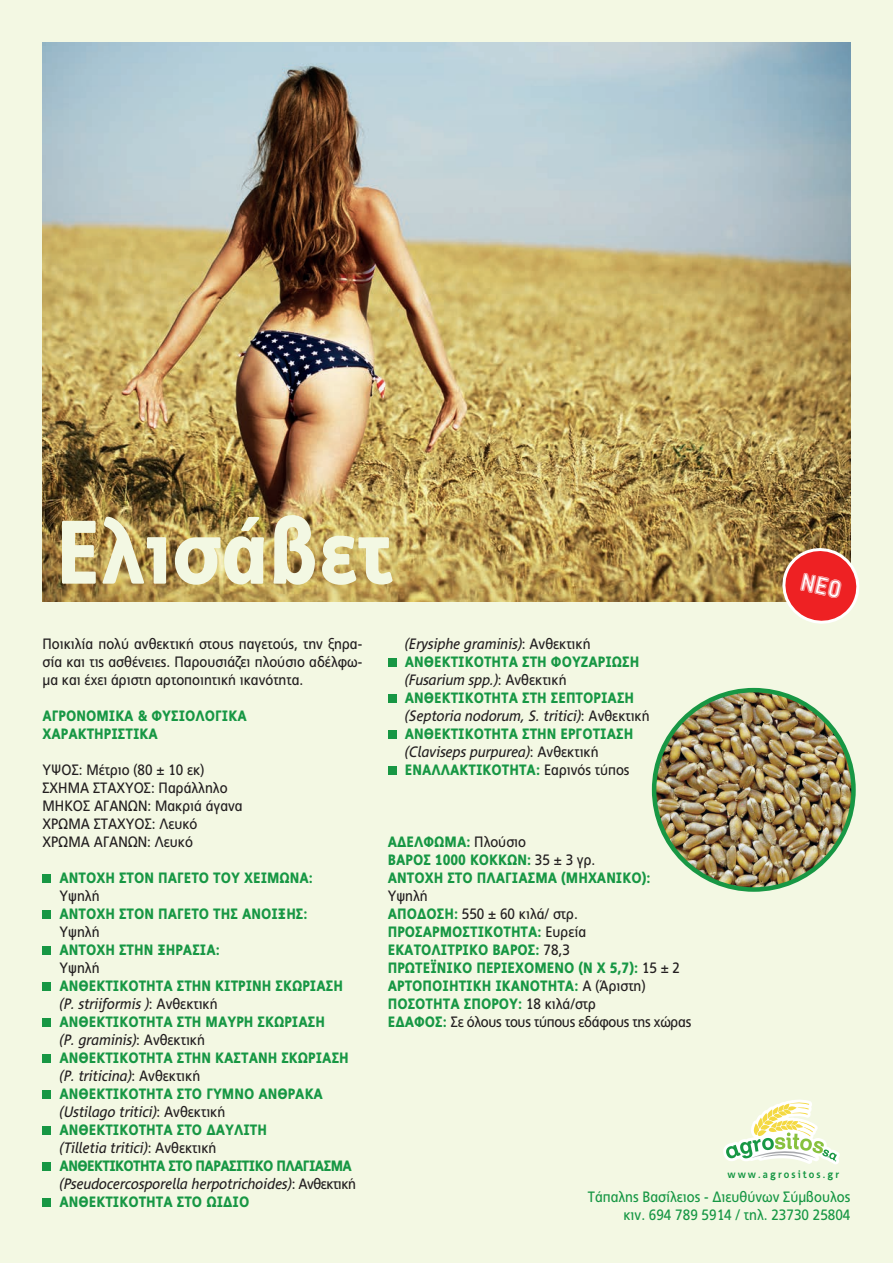
<style>
.page{position:relative;width:893px;height:1263px;background:#f3f8e3}
.page>*{position:absolute;margin:0;border:0;box-sizing:border-box;transform-origin:0 0}
.t1{font:900 90px "PF Index";color:#f3f8e3}
.t2{font:900 15px/18px "PF Index";color:#179744}
.t3{font:15px/18px "PF Index";color:#231f20;text-align:justify}
.t4{font:15px/18px "PF Index";color:#179744;text-align:right}
.t5{font:700 10.5px "PF Index";letter-spacing:.2em;color:#179744}
.s1{font-weight:400;font-style:italic;color:#231f20}
.s2{font-weight:400;color:#231f20}
</style>
<div class="page">
<img style="left:43px;top:43px;width:807px;height:558px">
<div style="left:43px;top:875px;width:8px;height:8px;background:#179744"></div>
<div style="left:43px;top:911px;width:8px;height:8px;background:#179744"></div>
<div style="left:43px;top:947px;width:8px;height:8px;background:#179744"></div>
<div style="left:43px;top:983px;width:8px;height:8px;background:#179744"></div>
<div style="left:43px;top:1019px;width:8px;height:8px;background:#179744"></div>
<div style="left:43px;top:1055px;width:8px;height:8px;background:#179744"></div>
<div style="left:43px;top:1091px;width:8px;height:8px;background:#179744"></div>
<div style="left:43px;top:1127px;width:8px;height:8px;background:#179744"></div>
<div style="left:43px;top:1163px;width:8px;height:8px;background:#179744"></div>
<div style="left:43px;top:1199px;width:8px;height:8px;background:#179744"></div>
<div style="left:388px;top:659px;width:8px;height:8px;background:#179744"></div>
<div style="left:388px;top:695px;width:8px;height:8px;background:#179744"></div>
<div style="left:388px;top:731px;width:8px;height:8px;background:#179744"></div>
<div style="left:388px;top:767px;width:8px;height:8px;background:#179744"></div>
<img style="left:654px;top:690px;width:199px;height:199px;border-radius:100px">
<div style="left:652px;top:688px;width:204px;height:204px;border:4px solid #179744;border-radius:50%"></div>
<svg style="left:723px;top:1099px;width:117px;height:65px"></svg>
<svg style="left:775px;top:540px;width:84px;height:84px;background:#dc6658"></svg>
<h1 class="t1" style="left:56px;top:500px;width:338px">Ελισάβετ</h1>
<p class="t3" style="left:43px;top:635px;width:321px">Ποικιλία πολύ ανθεκτική στους παγετούς, την ξηρα&shy;σία και τις ασθένειες. Παρουσιάζει πλούσιο αδέλφω&shy;µα και έχει άριστη αρτοποιητική ικανότητα.</p>
<p class="t2" style="left:43px;top:707px;width:206px">ΑΓΡΟΝΟΜΙΚΑ &amp; ΦΥΣΙΟΛΟΓΙΚΑ<br>ΧΑΡΑΚΤΗΡΙΣΤΙΚΑ</p>
<p class="t3" style="left:43px;top:761px;width:202px;text-align:left">ΥΨΟΣ: Μέτριο (80 ± 10 εκ)<br>ΣΧΗΜΑ ΣΤΑΧΥΟΣ: Παράλληλο<br>ΜΗΚΟΣ ΑΓΑΝΩΝ: Μακριά άγανα<br>ΧΡΩΜΑ ΣΤΑΧΥΟΣ: Λευκό<br>ΧΡΩΜΑ ΑΓΑΝΩΝ: Λευκό</p>
<p class="t2" style="left:60px;top:869px;width:255px">ΑΝΤΟΧΗ ΣΤΟΝ ΠΑΓΕΤΟ ΤΟΥ ΧΕΙΜΩΝΑ:</p>
<p class="t3" style="left:60px;top:887px;width:42px">Υψηλή</p>
<p class="t2" style="left:60px;top:905px;width:249px">ΑΝΤΟΧΗ ΣΤΟΝ ΠΑΓΕΤΟ ΤΗΣ ΑΝΟΙΞΗΣ:</p>
<p class="t3" style="left:60px;top:923px;width:42px">Υψηλή</p>
<p class="t2" style="left:60px;top:941px;width:162px">ΑΝΤΟΧΗ ΣΤΗΝ ΞΗΡΑΣΙΑ:</p>
<p class="t3" style="left:60px;top:959px;width:42px">Υψηλή</p>
<p class="t2" style="left:60px;top:977px;width:298px">ΑΝΘΕΚΤΙΚΟΤΗΤΑ ΣΤΗΝ ΚΙΤΡΙΝΗ ΣΚΩΡΙΑΣΗ <span class="s1">(P. striiformis )</span><span class="s2">: Ανθεκτική<br></span>ΑΝΘΕΚΤΙΚΟΤΗΤΑ ΣΤΗ ΜΑΥΡΗ ΣΚΩΡΙΑΣΗ<br><span class="s1">(P. graminis)</span><span class="s2">: Ανθεκτική<br></span>ΑΝΘΕΚΤΙΚΟΤΗΤΑ ΣΤΗΝ ΚΑΣΤΑΝΗ ΣΚΩΡΙΑΣΗ <span class="s1">(Ρ. triticina)</span><span class="s2">: Ανθεκτική<br></span>ΑΝΘΕΚΤΙΚΟΤΗΤΑ ΣΤΟ ΓΥΜΝΟ ΑΝΘΡΑΚΑ <span class="s1">(Ustilago tritici)</span><span class="s2">: Ανθεκτική<br></span>ΑΝΘΕΚΤΙΚΟΤΗΤΑ ΣΤΟ ∆ΑΥΛΙΤΗ<br><span class="s1">(Tilletia tritici)</span><span class="s2">: Ανθεκτική<br></span>ΑΝΘΕΚΤΙΚΟΤΗΤΑ ΣΤΟ ΠΑΡΑΣΙΤΙΚΟ ΠΛΑΓΙΑΣΜΑ <span class="s1">(Pseudocercosporella herpotrichoides)</span><span class="s2">: Ανθεκτική </span>ΑΝΘΕΚΤΙΚΟΤΗΤΑ ΣΤΟ ΩΙ∆ΙΟ</p>
<p class="t2" style="left:405px;top:635px;width:246px"><span class="s1">(Erysiphe graminis)</span><span class="s2">: Ανθεκτική </span>ΑΝΘΕΚΤΙΚΟΤΗΤΑ ΣΤΗ ΦΟΥΖΑΡΙΩΣΗ <span class="s1">(Fusarium spp.)</span><span class="s2">: Ανθεκτική </span>ΑΝΘΕΚΤΙΚΟΤΗΤΑ ΣΤΗ ΣΕΠΤΟΡΙΑΣΗ <span class="s1">(Septoria nodorum, S. tritici)</span><span class="s2">: Ανθεκτική </span>ΑΝΘΕΚΤΙΚΟΤΗΤΑ ΣΤΗΝ ΕΡΓΟΤΙΑΣΗ <span class="s1">(Claviseps purpurea)</span><span class="s2">: Ανθεκτική </span>ΕΝΑΛΛΑΚΤΙΚΟΤΗΤΑ: <span class="s2">Εαρινός τύπος</span></p>
<p class="t2" style="left:388px;top:833px;width:264px">Α∆ΕΛΦΩΜΑ: <span class="s2">Πλούσιο<br></span>ΒΑΡΟΣ 1000 ΚΟΚΚΩΝ: <span class="s2">35 ± 3 γρ.<br></span>ΑΝΤΟΧΗ ΣΤΟ ΠΛΑΓΙΑΣΜΑ (ΜΗΧΑΝΙΚΟ):</p>
<p class="t2" style="left:388px;top:887px;width:305px"><span class="s2">Υψηλή<br></span>ΑΠΟ∆ΟΣΗ: <span class="s2">550 ± 60 κιλά/ στρ.<br></span>ΠΡΟΣΑΡΜΟΣΤΙΚΟΤΗΤΑ: <span class="s2">Ευρεία<br></span>ΕΚΑΤΟΛΙΤΡΙΚΟ ΒΑΡΟΣ: <span class="s2">78,3<br></span>ΠΡΩΤΕΪΝΙΚΟ ΠΕΡΙΕΧΟΜΕΝΟ (Ν Χ 5,7): <span class="s2">15 ± 2<br></span>ΑΡΤΟΠΟΙΗΤΙΚΗ ΙΚΑΝΟΤΗΤΑ: <span class="s2">Α (Άριστη)<br></span>ΠΟΣΟΤΗΤΑ ΣΠΟΡΟΥ: <span class="s2">18 κιλά/στρ<br></span>Ε∆ΑΦΟΣ: <span class="s2">Σε όλους τους τύπους εδάφους της χώρας</span></p>
<p class="t5" style="left:727px;top:1168px;width:113px">www.agrositos.gr</p>
<p class="t4" style="left:588px;top:1188px;width:264px">Τάπαλης Βασίλειος - ∆ιευθύνων Σύµβουλος κιν. 694 789 5914 / τηλ. 23730 25804</p>
</div>
